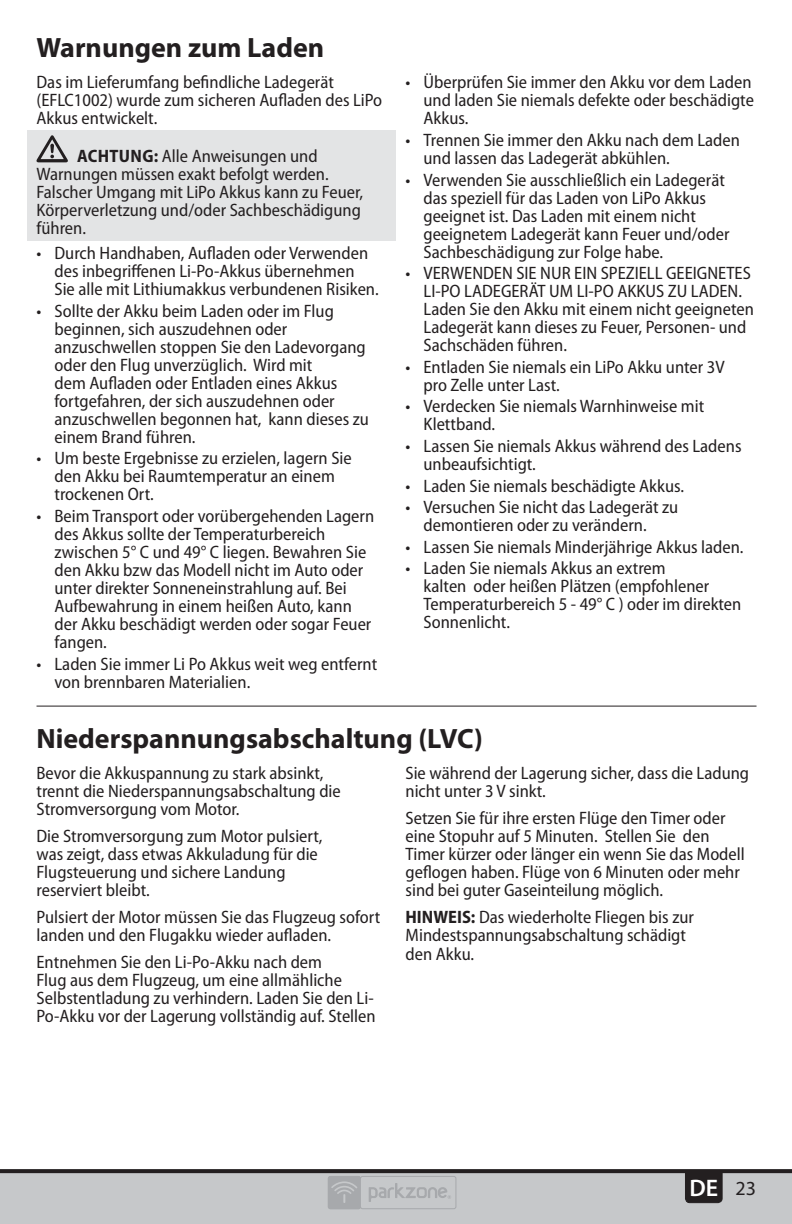
<style>
.page{position:relative;width:792px;height:1224px;background:#fff}
.page>*{position:absolute;margin:0;border:0;box-sizing:border-box;transform-origin:0 0}
.t1{font:700 28px "Myriad Pro";color:#231f20}
.t2{font:600 24px "Myriad Pro";color:#fff}
.t3{font:semi-condensed 18px/18px "Myriad Pro";color:#231f20}
.s1{font-weight:700}
.s2{font-weight:400;font-size:20px;color:#231f20}
</style>
<div class="page">
<div style="left:0;top:1173px;width:792px;height:51px;background:#c6c8ca"></div>
<svg style="left:328px;top:1176px;width:129px;height:33px;background:#b9bbbe"></svg>
<svg style="left:684px;top:1173px;width:39px;height:31px"></svg>
<svg style="left:0;top:1169px;width:792px;height:4px;background:#282526"></svg>
<div style="left:27px;top:131px;width:369px;height:110px;background:#e3e4e5"></div>
<hr style="left:37px;top:706px;width:720px;height:1px;background:#231f20">
<svg style="left:37px;top:135px;width:31px;height:27px"></svg>
<h1 class="t1" style="left:37px;top:37px;width:289px">Warnungen zum Laden</h1>
<p class="t3" style="left:37px;top:75px;width:347px">Das im Lieferumfang befindliche Ladegerät (EFLC1002) wurde zum sicheren Aufladen des LiPo<br>Akkus entwickelt.</p>
<p class="t3" style="left:37px;top:149px;width:328px;text-indent:41px"><span class="s1">ACHTUNG:</span> Alle Anweisungen und Warnungen müssen exakt befolgt werden.<br>Falscher Umgang mit LiPo Akkus kann zu Feuer, Körperverletzung und/oder Sachbeschädigung führen.</p>
<p class="t3" style="left:55px;top:246px;width:326px;text-indent:-18px">• Durch Handhaben, Aufladen oder Verwenden des inbegriffenen Li-Po-Akkus übernehmen<br>Sie alle mit Lithiumakkus verbundenen Risiken.</p>
<p class="t3" style="left:55px;top:304px;width:316px;text-indent:-18px">• Sollte der Akku beim Laden oder im Flug beginnen, sich auszudehnen oder anzuschwellen stoppen Sie den Ladevorgang oder den Flug unverzüglich. Wird mit<br>dem Aufladen oder Entladen eines Akkus fortgefahren, der sich auszudehnen oder anzuschwellen begonnen hat, kann dieses zu einem Brand führen.</p>
<p class="t3" style="left:55px;top:451px;width:299px;text-indent:-18px">• Um beste Ergebnisse zu erzielen, lagern Sie den Akku bei Raumtemperatur an einem trockenen Ort.</p>
<p class="t3" style="left:55px;top:509px;width:321px;text-indent:-18px">• Beim Transport oder vorübergehenden Lagern des Akkus sollte der Temperaturbereich zwischen 5° C und 49° C liegen. Bewahren Sie den Akku bzw das Modell nicht im Auto oder unter direkter Sonneneinstrahlung auf. Bei Aufbewahrung in einem heißen Auto, kann der Akku beschädigt werden oder sogar Feuer fangen.</p>
<p class="t3" style="left:55px;top:656px;width:324px;text-indent:-18px">• Laden Sie immer Li Po Akkus weit weg entfernt von brennbaren Materialien.</p>
<p class="t3" style="left:424px;top:75px;width:332px;text-indent:-18px">• Überprüfen Sie immer den Akku vor dem Laden und laden Sie niemals defekte oder beschädigte<br>Akkus.</p>
<p class="t3" style="left:424px;top:133px;width:318px;text-indent:-18px">• Trennen Sie immer den Akku nach dem Laden und lassen das Ladegerät abkühlen.</p>
<p class="t3" style="left:424px;top:172px;width:308px;text-indent:-18px">• Verwenden Sie ausschließlich ein Ladegerät das speziell für das Laden von LiPo Akkus geeignet ist. Das Laden mit einem nicht geeignetem Ladegerät kann Feuer und/oder Sachbeschädigung zur Folge habe.</p>
<p class="t3" style="left:424px;top:266px;width:332px;text-indent:-18px">• VERWENDEN SIE NUR EIN SPEZIELL GEEIGNETES LI-PO LADEGERÄT UM LI-PO AKKUS ZU LADEN.<br>Laden Sie den Akku mit einem nicht geeigneten Ladegerät kann dieses zu Feuer, Personen- und Sachschäden führen.</p>
<p class="t3" style="left:424px;top:360px;width:303px;text-indent:-18px">• Entladen Sie niemals ein LiPo Akku unter 3V pro Zelle unter Last.</p>
<p class="t3" style="left:424px;top:399px;width:282px;text-indent:-18px">• Verdecken Sie niemals Warnhinweise mit<br>Klettband.</p>
<p class="t3" style="left:424px;top:439px;width:320px;text-indent:-18px">• Lassen Sie niemals Akkus während des Ladens unbeaufsichtigt.</p>
<p class="t3" style="left:406px;top:478px;width:280px">• Laden Sie niemals beschädigte Akkus.</p>
<p class="t3" style="left:424px;top:500px;width:256px;text-indent:-18px">• Versuchen Sie nicht das Ladegerät zu demontieren oder zu verändern.</p>
<p class="t3" style="left:406px;top:540px;width:340px">• Lassen Sie niemals Minderjährige Akkus laden.</p>
<p class="t3" style="left:424px;top:561px;width:319px;text-indent:-18px">• Laden Sie niemals Akkus an extrem<br>kalten oder heißen Plätzen (empfohlener Temperaturbereich 5 - 49° C ) oder im direkten Sonnenlicht.</p>
<h1 class="t1" style="left:37px;top:728px;width:448px">Niederspannungsabschaltung (LVC)</h1>
<p class="t3" style="left:37px;top:766px;width:306px">Bevor die Akkuspannung zu stark absinkt, trennt die Niederspannungsabschaltung die<br>Stromversorgung vom Motor.</p>
<p class="t3" style="left:37px;top:829px;width:288px">Die Stromversorgung zum Motor pulsiert, was zeigt, dass etwas Akkuladung für die Flugsteuerung und sichere Landung reserviert bleibt.</p>
<p class="t3" style="left:37px;top:910px;width:345px">Pulsiert der Motor müssen Sie das Flugzeug sofort landen und den Flugakku wieder aufladen.</p>
<p class="t3" style="left:37px;top:955px;width:341px">Entnehmen Sie den Li-Po-Akku nach dem<br>Flug aus dem Flugzeug, um eine allmähliche Selbstentladung zu verhindern. Laden Sie den Li-Po-Akku vor der Lagerung vollständig auf. Stellen</p>
<p class="t3" style="left:406px;top:766px;width:345px">Sie während der Lagerung sicher, dass die Ladung nicht unter 3 V sinkt.</p>
<p class="t3" style="left:406px;top:811px;width:341px">Setzen Sie für ihre ersten Flüge den Timer oder eine Stopuhr auf 5 Minuten. Stellen Sie den Timer kürzer oder länger ein wenn Sie das Modell geflogen haben. Flüge von 6 Minuten oder mehr sind bei guter Gaseinteilung möglich.</p>
<p class="t3" style="left:406px;top:910px;width:290px;line-height:18.6px"><span class="s1">HINWEIS:</span> Das wiederholte Fliegen bis zur<br>Mindestspannungsabschaltung schädigt den Akku.</p>
<h2 class="t2" style="left:689px;top:1179px;width:68px">DE <span class="s2">23</span></h2>
</div>
